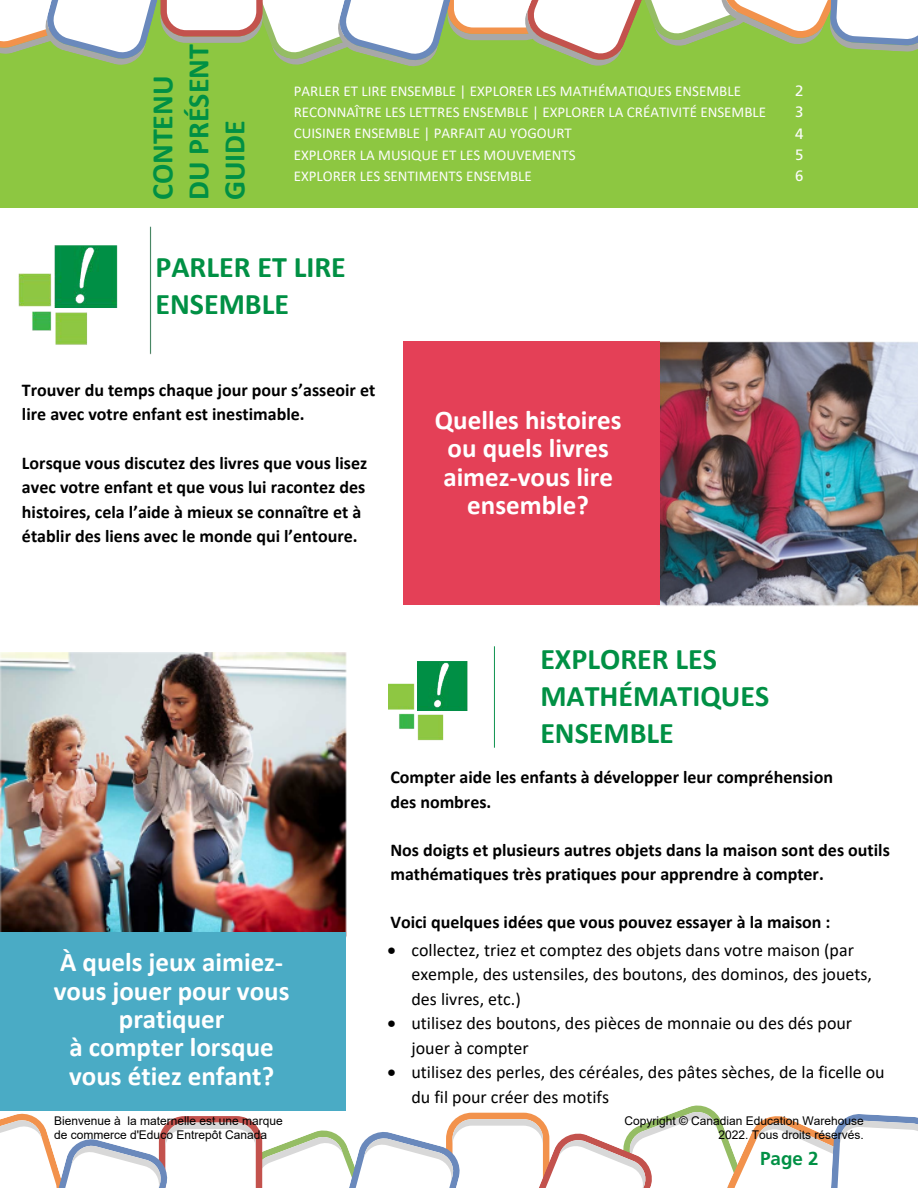
<style>
.page{position:relative;width:918px;height:1188px;background:#fff}
.page>*{position:absolute;margin:0;border:0;box-sizing:border-box;transform-origin:0 0}
.t1{font:700 30px/37.2px "Calibri";color:#009044}
.t2{font:700 27px/28.3px "Calibri";color:#fff;text-align:center}
.t3{font:700 18.75px "Frutiger LT Std";color:#009044}
.t4{font:700 18px/24.5px "Calibri";color:#000}
.t5{font:18px/24.5px "Calibri";color:#000}
.t6{font:15px/21.3px "Calibri";color:#fcfcfc}
.t7{font:15px/21.3px "Frutiger LT Std";color:#fcfcfc;text-align:justify}
.t8{font:12px/14.4px "Arial";color:#000}
</style>
<div class="page">
<div style="left:0;top:0;width:918px;height:208px;background:#8dc741"></div>
<svg style="left:0;top:0;width:918px;height:67px"></svg>
<img style="left:18px;top:226px;width:134px;height:129px">
<img style="left:657px;top:341px;width:261px;height:266px">
<div style="left:403px;top:341px;width:257px;height:264px;background:#e44057"></div>
<svg style="left:0;top:1105px;width:918px;height:83px"></svg>
<img style="left:389px;top:646px;width:106px;height:101px">
<img style="left:0;top:653px;width:346px;height:279px">
<div style="left:0;top:932px;width:346px;height:179px;background:#4aabc5"></div>
<h1 class="t1" style="left:144px;top:200px;width:158px;line-height:36px;rotate:-90deg">CONTENU<br>DU PRÉSENT<br>GUIDE</h1>
<p class="t6" style="left:294px;top:80px;width:474px">PARLER ET LIRE ENSEMBLE | EXPLORER LES MATHÉMATIQUES ENSEMBLE RECONNAÎTRE LES LETTRES ENSEMBLE | EXPLORER LA CRÉATIVITÉ ENSEMBLE CUISINER ENSEMBLE | PARFAIT AU YOGOURT<br>EXPLORER LA MUSIQUE ET LES MOUVEMENTS<br>EXPLORER LES SENTIMENTS ENSEMBLE</p>
<p class="t7" style="left:795px;top:80px;width:10px">2<br>3<br>4<br>5<br>6</p>
<h1 class="t1" style="left:155px;top:248px;width:192px">PARLER ET LIRE<br>ENSEMBLE</h1>
<p class="t4" style="left:22px;top:377px;width:355px">Trouver du temps chaque jour pour s’asseoir et lire avec votre enfant est inestimable.</p>
<p class="t4" style="left:22px;top:451px;width:347px">Lorsque vous discutez des livres que vous lisez avec votre enfant et que vous lui racontez des histoires, cela l’aide à mieux se connaître et à établir des liens avec le monde qui l’entoure.</p>
<h2 class="t2" style="left:435px;top:405px;width:188px">Quelles histoires ou quels livres aimez-vous lire ensemble?</h2>
<h1 class="t1" style="left:540px;top:640px;width:231px">EXPLORER LES<br>MATHÉMATIQUES<br>ENSEMBLE</h1>
<p class="t4" style="left:390px;top:765px;width:444px">Compter aide les enfants à développer leur compréhension des nombres.</p>
<p class="t4" style="left:390px;top:838px;width:501px">Nos doigts et plusieurs autres objets dans la maison sont des outils mathématiques très pratiques pour apprendre à compter.</p>
<p class="t4" style="left:390px;top:910px;width:442px">Voici quelques idées que vous pouvez essayer à la maison :</p>
<p class="t5" style="left:412px;top:937px;width:462px;text-indent:-24px">• collectez, triez et comptez des objets dans votre maison (par exemple, des ustensiles, des boutons, des dominos, des jouets, des livres, etc.)</p>
<p class="t5" style="left:412px;top:1010px;width:442px;text-indent:-24px">• utilisez des boutons, des pièces de monnaie ou des dés pour jouer à compter</p>
<p class="t5" style="left:412px;top:1059px;width:475px;text-indent:-24px">• utilisez des perles, des céréales, des pâtes sèches, de la ficelle ou du fil pour créer des motifs</p>
<h2 class="t2" style="left:54px;top:948px;width:237px">À quels jeux aimiez&shy;vous jouer pour vous pratiquer<br>à compter lorsque vous étiez enfant?</h2>
<p class="t8" style="left:54px;top:1113px;width:230px">Bienvenue à la maternelle est une marque de commerce d'Educo Entrepôt Canada</p>
<p class="t8" style="left:624px;top:1113px;width:241px;text-align:right">Copyright © Canadian Education Warehouse<br>2022. Tous droits réservés.</p>
<p class="t3" style="left:760px;top:1147px;width:60px">Page 2</p>
</div>
